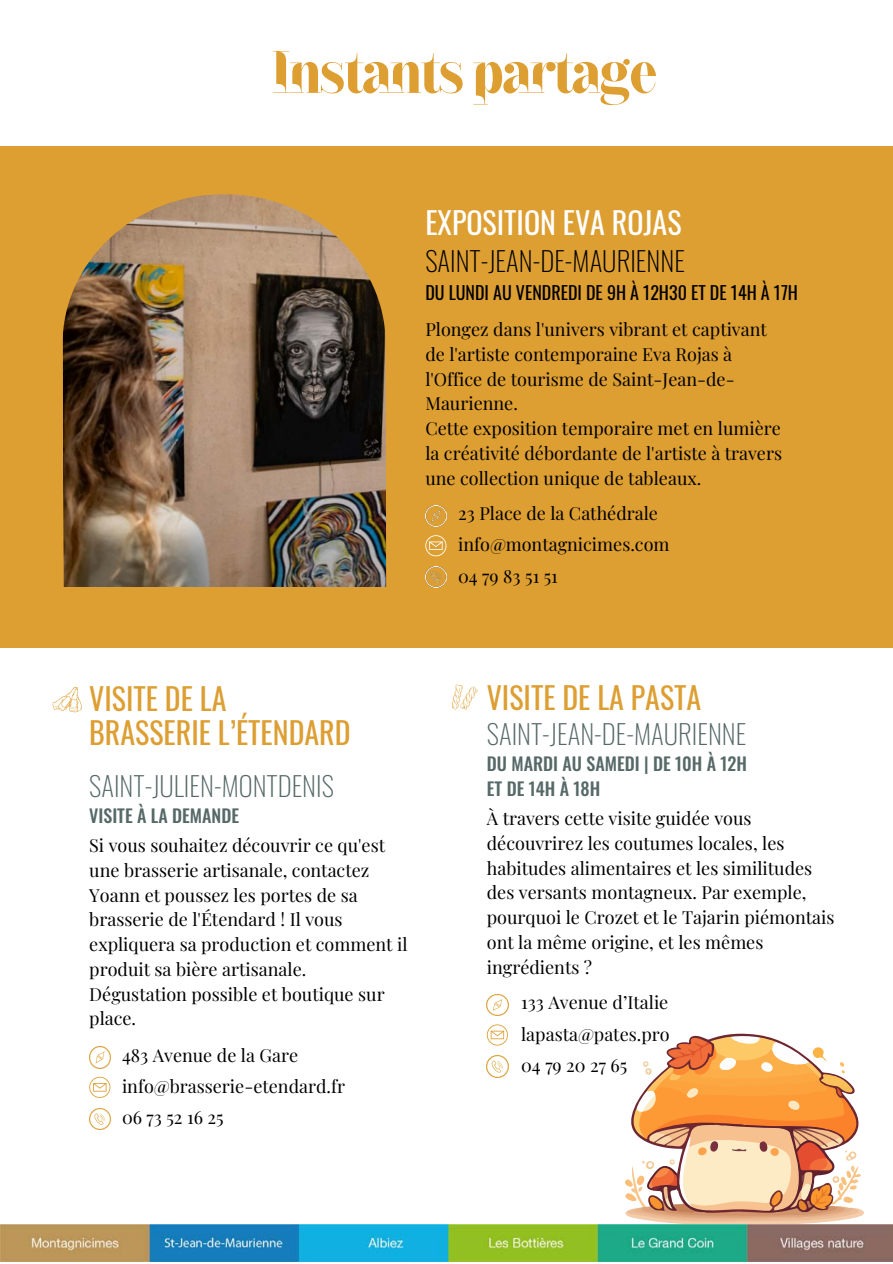
<style>
.page{position:relative;width:893px;height:1264px;background:#fff}
.page>*{position:absolute;margin:0;border:0;box-sizing:border-box;transform-origin:0 0}
.t1{font:60px "Sliced Bold Title";color:#dd9e32}
.t2{font:30px "Oswald";color:#dd9e32}
.t3{font:30px "Oswald";color:#fff}
.t4{font:200 27px "Oswald";color:#566967}
.t5{font:200 27px "Oswald";color:#000}
.t6{font:18px/24.8px "Playfair Display";color:#000}
.t7{font:500 18px "Oswald";color:#566967}
.t8{font:18px "Oswald";color:#000}
</style>
<div class="page">
<img style="left:89px;top:1046px;width:22px;height:22px">
<div style="left:0;top:146px;width:892px;height:502px;background:#dd9e32"></div>
<img style="left:425px;top:505px;width:21px;height:21px">
<img style="left:487px;top:994px;width:21px;height:21px">
<img style="left:89px;top:1108px;width:22px;height:21px">
<img style="left:425px;top:566px;width:21px;height:22px">
<img style="left:487px;top:1055px;width:21px;height:22px">
<svg style="left:53px;top:687px;width:29px;height:25px"></svg>
<svg style="left:89px;top:1076px;width:21px;height:21px"></svg>
<svg style="left:425px;top:535px;width:21px;height:21px"></svg>
<svg style="left:487px;top:1024px;width:21px;height:21px"></svg>
<svg style="left:452px;top:684px;width:25px;height:26px"></svg>
<svg style="left:625px;top:1033px;width:239px;height:191px"></svg>
<div style="left:761px;top:1062px;width:11px;height:9px;background:#fcfbf7;border-radius:4px"></div>
<img style="left:0;top:1224px;width:892px;height:37px">
<img style="left:62px;top:194px;width:324px;height:393px">
<p class="t1" style="left:272px;top:49px;width:386px">Instants partage</p>
<p class="t3" style="left:425px;top:199px;width:258px">EXPOSITION EVA ROJAS</p>
<p class="t5" style="left:425px;top:240px;width:261px">SAINT-JEAN-DE-MAURIENNE</p>
<p class="t8" style="left:425px;top:279px;width:374px">DU LUNDI AU VENDREDI DE 9H À 12H30 ET DE 14H À 17H</p>
<p class="t6" style="left:425px;top:316px;width:343px">Plongez dans l'univers vibrant et captivant de l'artiste contemporaine Eva Rojas à l'Office de tourisme de Saint-Jean-de-Maurienne.</p>
<p class="t6" style="left:425px;top:415px;width:358px;text-align:justify">Cette exposition temporaire met en lumière la créativité débordante de l'artiste à travers une collection unique de tableaux.</p>
<p class="t6" style="left:458px;top:500px;width:201px">23 Place de la Cathédrale</p>
<p class="t6" style="left:458px;top:531px;width:213px">info@montagnicimes.com</p>
<p class="t2" style="left:89px;top:675px;width:139px">VISITE DE LA</p>
<p class="t2" style="left:89px;top:709px;width:263px">BRASSERIE L’ÉTENDARD</p>
<p class="t4" style="left:89px;top:764px;width:246px">SAINT-JULIEN-MONTDENIS</p>
<p class="t7" style="left:89px;top:801px;width:151px">VISITE À LA DEMANDE</p>
<p class="t6" style="left:89px;top:832px;width:320px">Si vous souhaitez découvrir ce qu'est une brasserie artisanale, contactez Yoann et poussez les portes de sa brasserie de l'Étendard ! Il vous expliquera sa production et comment il produit sa bière artisanale.</p>
<p class="t6" style="left:89px;top:980px;width:297px">Dégustation possible et boutique sur place.</p>
<p class="t6" style="left:122px;top:1041px;width:178px">483 Avenue de la Gare</p>
<p class="t6" style="left:122px;top:1073px;width:224px">info@brasserie-etendard.fr</p>
<p class="t6" style="left:122px;top:1104px;width:103px">06 73 52 16 25</p>
<p class="t6" style="left:458px;top:562px;width:101px">04 79 83 51 51</p>
<p class="t2" style="left:487px;top:674px;width:216px">VISITE DE LA PASTA</p>
<p class="t4" style="left:487px;top:712px;width:261px">SAINT-JEAN-DE-MAURIENNE</p>
<p class="t7" style="left:487px;top:749px;width:262px">DU MARDI AU SAMEDI | DE 10H À 12H</p>
<p class="t7" style="left:487px;top:774px;width:115px">ET DE 14H À 18H</p>
<p class="t6" style="left:487px;top:805px;width:349px">À travers cette visite guidée vous découvrirez les coutumes locales, les habitudes alimentaires et les similitudes des versants montagneux. Par exemple, pourquoi le Crozet et le Tajarin piémontais ont la même origine, et les mêmes ingrédients ?</p>
<p class="t6" style="left:521px;top:989px;width:149px">133 Avenue d’Italie</p>
<p class="t6" style="left:521px;top:1020px;width:150px">lapasta@pates.pro</p>
<p class="t6" style="left:521px;top:1052px;width:108px">04 79 20 27 65</p>
</div>
